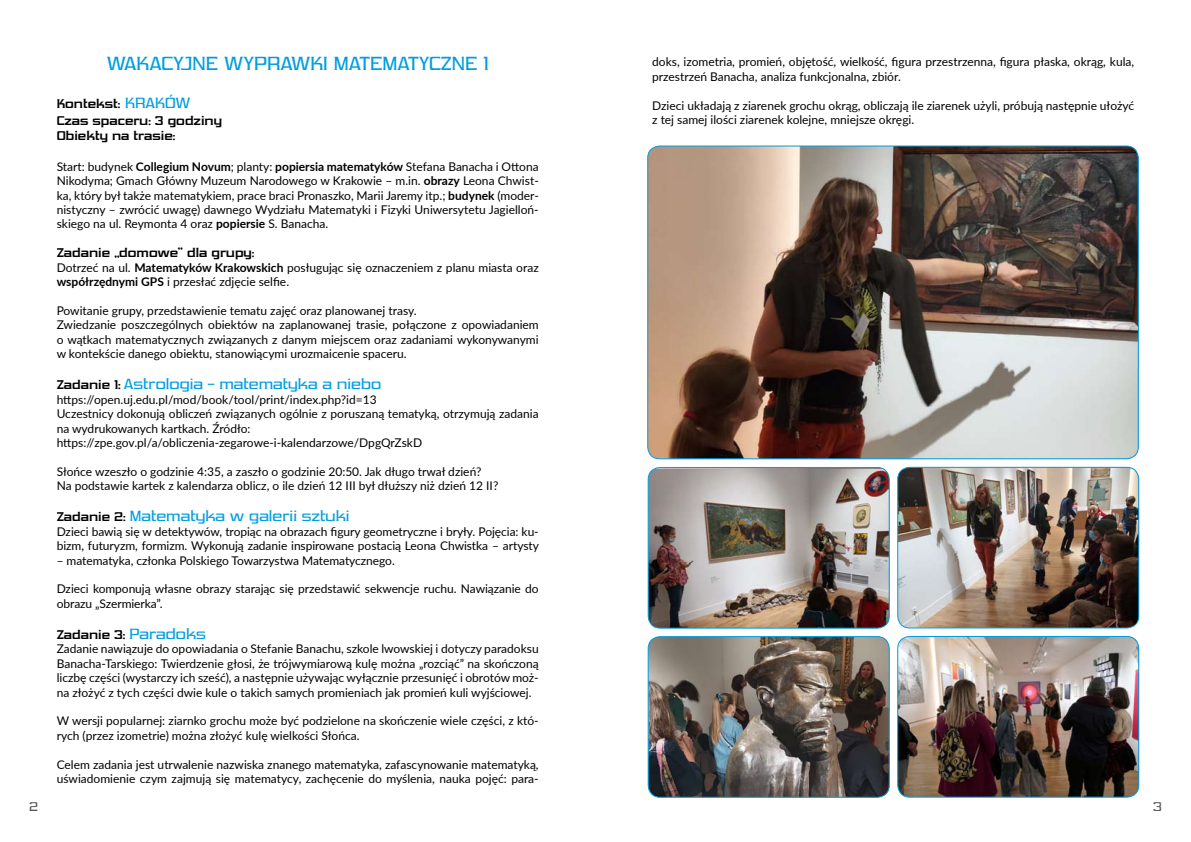
<style>
.page{position:relative;width:1191px;height:842px;background:#fff}
.page>*{position:absolute;margin:0;border:0;box-sizing:border-box;transform-origin:0 0}
.t1{font:18px "Vibrocentric";color:#009ee0}
.t2{font:14px "Vibrocentric";color:#009ee0}
.t3{font:12px/14.4px "Lato";color:#000}
.t4{font:700 12px/16.8px "Vibrocentric";color:#000}
.t5{font:12px "Vibrocentric";color:#58585a}
.s1{font-weight:400;font-size:14px;color:#009ee0}
.s2{font-weight:700}
.s3{font-weight:700;font-size:12px;color:#000}
</style>
<div class="page">
<img style="left:647px;top:146px;width:491px;height:313px">
<div style="left:647px;top:146px;width:491px;height:313px;border:1px solid #009ee0;border-radius:12px"></div>
<img style="left:649px;top:468px;width:240px;height:159px">
<div style="left:647px;top:467px;width:242px;height:162px;border:1px solid #009ee0;border-radius:12px"></div>
<img style="left:897px;top:467px;width:241px;height:161px">
<div style="left:897px;top:467px;width:242px;height:161px;border:1px solid #009ee0;border-radius:12px"></div>
<img style="left:649px;top:637px;width:240px;height:160px">
<div style="left:647px;top:636px;width:242px;height:162px;border:1px solid #009ee0;border-radius:12px"></div>
<img style="left:897px;top:636px;width:241px;height:160px">
<div style="left:897px;top:636px;width:242px;height:162px;border:1px solid #009ee0;border-radius:12px"></div>
<h1 class="t1" style="left:107px;top:53px;width:383px">WAKACYJNE WYPRAWKI MATEMATYCZNE 1</h1>
<p class="t4" style="left:57px;top:96px;width:167px">Kontekst: <span class="s1">KRAKÓW<br></span>Czas spaceru: 3 godziny</p>
<p class="t4" style="left:57px;top:127px;width:120px">Obiekty na trasie:</p>
<p class="t3" style="left:57px;top:159px;width:483px;text-align:justify">Start: budynek <span class="s2">Collegium Novum</span>; planty: <span class="s2">popiersia matematyków</span> Stefana Banacha i Ottona Nikodyma; Gmach Główny Muzeum Narodowego w Krakowie – m.in. <span class="s2">obrazy</span> Leona Chwist&shy;ka, który był także matematykiem, prace braci Pronaszko, Marii Jaremy itp.; <span class="s2">budynek</span> (moder&shy;nistyczny – zwrócić uwagę) dawnego Wydziału Matematyki i Fizyki Uniwersytetu Jagielloń&shy;skiego na ul. Reymonta 4 oraz <span class="s2">popiersie</span> S. Banacha.</p>
<p class="t4" style="left:57px;top:245px;width:199px">Zadanie „domowe” dla grupy:</p>
<p class="t3" style="left:57px;top:260px;width:483px">Dotrzeć na ul. <span class="s2">Matematyków Krakowskich</span> posługując się oznaczeniem z planu miasta oraz <span class="s2">współrzędnymi GPS</span> i przesłać zdjęcie selfie.</p>
<p class="t3" style="left:57px;top:303px;width:483px">Powitanie grupy, przedstawienie tematu zajęć oraz planowanej trasy.<br>Zwiedzanie poszczególnych obiektów na zaplanowanej trasie, połączone z opowiadaniem o wątkach matematycznych związanych z danym miejscem oraz zadaniami wykonywanymi w kontekście danego obiektu, stanowiącymi urozmaicenie spaceru.</p>
<p class="t2" style="left:57px;top:376px;width:326px"><span class="s3">Zadanie 1:</span> Astrologia – matematyka a niebo</p>
<p class="t3" style="left:57px;top:392px;width:483px">https://open.uj.edu.pl/mod/book/tool/print/index.php?id=13<br>Uczestnicy dokonują obliczeń związanych ogólnie z poruszaną tematyką, otrzymują zadania na wydrukowanych kartkach. Źródło: https://zpe.gov.pl/a/obliczenia-zegarowe-i-kalendarzowe/DpgQrZskD</p>
<p class="t3" style="left:57px;top:464px;width:443px">Słońce wzeszło o godzinie 4:35, a zaszło o godzinie 20:50. Jak długo trwał dzień?<br>Na podstawie kartek z kalendarza oblicz, o ile dzień 12 III był dłuższy niż dzień 12 II?</p>
<p class="t2" style="left:57px;top:508px;width:294px"><span class="s3">Zadanie 2:</span> Matematyka w galerii sztuki</p>
<p class="t3" style="left:57px;top:524px;width:484px">Dzieci bawią się w detektywów, tropiąc na obrazach figury geometryczne i bryły. Pojęcia: ku&shy;bizm, futuryzm, formizm. Wykonują zadanie inspirowane postacią Leona Chwistka – artysty</p>
<p class="t3" style="left:57px;top:552px;width:339px">– matematyka, członka Polskiego Towarzystwa Matematycznego.</p>
<p class="t3" style="left:57px;top:581px;width:483px">Dzieci komponują własne obrazy starając się przedstawić sekwencje ruchu. Nawiązanie do obrazu „Szermierka”.</p>
<p class="t4" style="left:57px;top:626px;width:151px">Zadanie 3: <span class="s1">Paradoks</span></p>
<p class="t3" style="left:57px;top:641px;width:483px;text-align:justify">Zadanie nawiązuje do opowiadania o Stefanie Banachu, szkole lwowskiej i dotyczy paradoksu Banacha-Tarskiego: Twierdzenie głosi, że trójwymiarową kulę można „rozciąć” na skończoną liczbę części (wystarczy ich sześć), a następnie używając wyłącznie przesunięć i obrotów moż&shy;na złożyć z tych części dwie kule o takich samych promieniach jak promień kuli wyjściowej.</p>
<p class="t3" style="left:57px;top:713px;width:483px">W wersji popularnej: ziarnko grochu może być podzielone na skończenie wiele części, z któ&shy;rych (przez izometrie) można złożyć kulę wielkości Słońca.</p>
<p class="t3" style="left:57px;top:756px;width:483px">Celem zadania jest utrwalenie nazwiska znanego matematyka, zafascynowanie matematyką, uświadomienie czym zajmują się matematycy, zachęcenie do myślenia, nauka pojęć: para-</p>
<p class="t3" style="left:652px;top:54px;width:483px">doks, izometria, promień, objętość, wielkość, figura przestrzenna, figura płaska, okrąg, kula, przestrzeń Banacha, analiza funkcjonalna, zbiór.</p>
<p class="t3" style="left:652px;top:97px;width:483px">Dzieci układają z ziarenek grochu okrąg, obliczają ile ziarenek użyli, próbują następnie ułożyć z tej samej ilości ziarenek kolejne, mniejsze okręgi.</p>
<p class="t5" style="left:29px;top:800px;width:10px">2</p>
<p class="t5" style="left:1153px;top:800px;width:10px">3</p>
</div>
